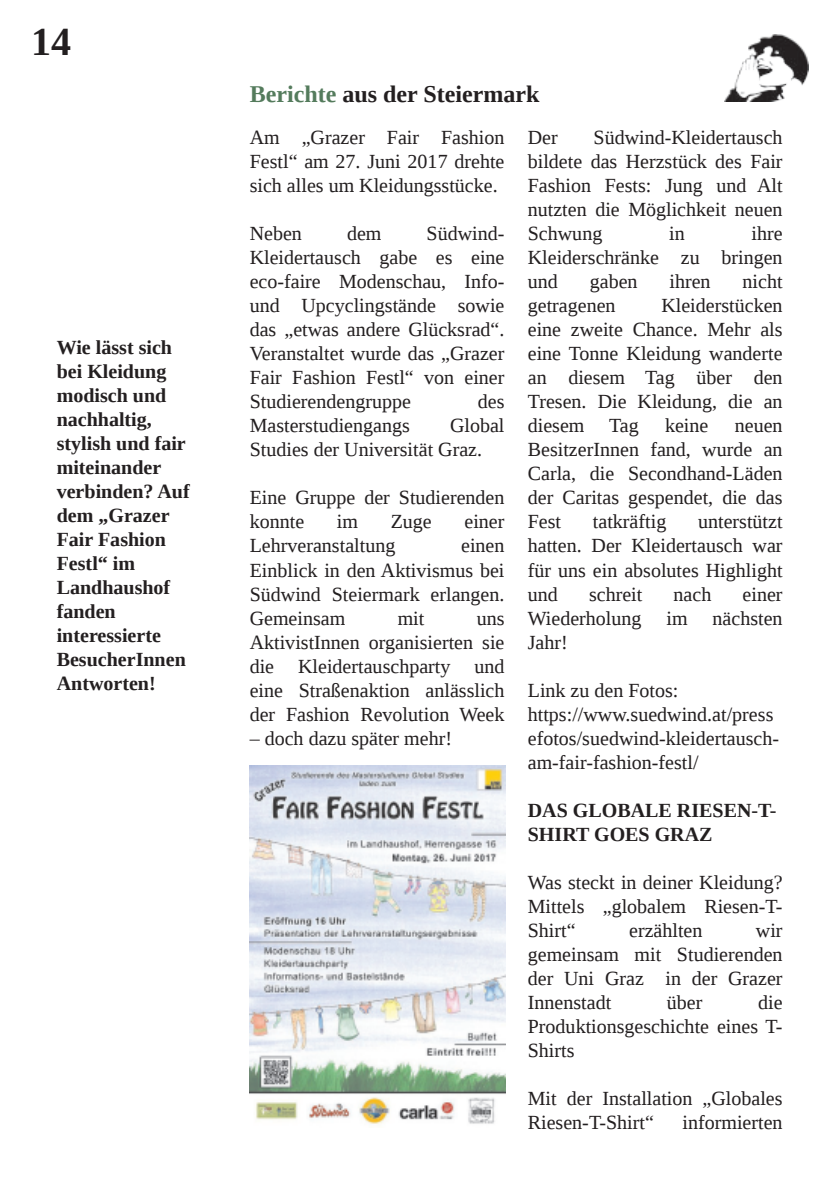
<style>
.page{position:relative;width:840px;height:1191px;background:#fff}
.page>*{position:absolute;margin:0;border:0;box-sizing:border-box;transform-origin:0 0}
.t1{font:700 40px "Liberation Serif";color:#231f20}
.t2{font:700 24px "Liberation Serif";color:#231f20}
.t3{font:20px/24px "Liberation Serif";color:#231f20;text-align:justify}
.t4{font:700 20px/24px "Liberation Serif";color:#231f20}
.s1{color:#547b5c}
</style>
<div class="page">
<img style="left:724px;top:34px;width:84px;height:68px">
<img style="left:249px;top:765px;width:255px;height:359px">
<h1 class="t1" style="left:31px;top:19px;width:41px">14</h1>
<p class="t4" style="left:57px;top:335px;width:134px">Wie lässt sich bei Kleidung modisch und nachhaltig, stylish und fair miteinander verbinden? Auf dem „Grazer<br>Fair Fashion<br>Festl“ im<br>Landhaushof fanden interessierte<br>BesucherInnen<br>Antworten!</p>
<p class="t2" style="left:249px;top:80px;width:291px"><span class="s1">Berichte</span> aus der Steiermark</p>
<p class="t3" style="left:249px;top:126px;width:256px">Am „Grazer Fair Fashion Festl“ am 27. Juni 2017 drehte sich alles um Kleidungsstücke.</p>
<p class="t3" style="left:249px;top:222px;width:54px">Neben</p>
<p class="t3" style="left:347px;top:222px;width:36px">dem</p>
<p class="t3" style="left:527px;top:126px;width:256px;text-indent:66px">Südwind-Kleidertausch bildete das Herzstück des Fair Fashion Fests: Jung und Alt nutzten die Möglichkeit neuen Schwung</p>
<p class="t3" style="left:527px;top:126px;width:31px">Der</p>
<p class="t3" style="left:249px;top:222px;width:256px;text-indent:177px">Südwind-Kleidertausch gabe es eine eco-faire Modenschau, Info&shy;und Upcyclingstände sowie das „etwas andere Glücksrad“.<br>Veranstaltet wurde das „Grazer Fair Fashion Festl“ von einer Studierendengruppe</p>
<p class="t3" style="left:527px;top:222px;width:256px;text-indent:223px">ihre Kleiderschränke zu bringen und</p>
<p class="t3" style="left:668px;top:222px;width:17px">in</p>
<p class="t3" style="left:589px;top:270px;width:49px">gaben</p>
<p class="t3" style="left:669px;top:270px;width:43px">ihren</p>
<p class="t3" style="left:742px;top:270px;width:41px">nicht</p>
<p class="t3" style="left:527px;top:294px;width:89px">getragenen</p>
<p class="t3" style="left:527px;top:294px;width:256px;text-indent:133px">Kleiderstücken eine zweite Chance. Mehr als eine Tonne Kleidung wanderte an diesem Tag über den Tresen. Die Kleidung, die an diesem Tag</p>
<p class="t3" style="left:477px;top:390px;width:28px">des</p>
<p class="t3" style="left:249px;top:414px;width:256px;text-indent:200px">Global<br>Studies der Universität Graz.</p>
<p class="t3" style="left:249px;top:486px;width:256px">Eine Gruppe der Studierenden konnte</p>
<p class="t3" style="left:249px;top:414px;width:161px">Masterstudiengangs</p>
<p class="t3" style="left:664px;top:414px;width:45px">keine</p>
<p class="t3" style="left:527px;top:414px;width:256px;text-indent:207px">neuen BesitzerInnen fand, wurde an Carla, die Secondhand-Läden der Caritas gespendet, die das Fest</p>
<p class="t3" style="left:592px;top:510px;width:75px">tatkräftig</p>
<p class="t3" style="left:337px;top:510px;width:23px">im</p>
<p class="t3" style="left:390px;top:510px;width:43px">Zuge</p>
<p class="t3" style="left:464px;top:510px;width:41px">einer</p>
<p class="t3" style="left:249px;top:534px;width:147px">Lehrveranstaltung</p>
<p class="t3" style="left:527px;top:510px;width:256px;text-indent:170px">unterstützt hatten. Der Kleidertausch war für uns ein absolutes Highlight und</p>
<p class="t3" style="left:249px;top:534px;width:256px;text-indent:211px">einen Einblick in den Aktivismus bei Südwind Steiermark erlangen.<br>Gemeinsam</p>
<p class="t3" style="left:588px;top:582px;width:55px">schreit</p>
<p class="t3" style="left:673px;top:582px;width:39px">nach</p>
<p class="t3" style="left:527px;top:582px;width:256px;text-indent:215px">einer Wiederholung im nächsten Jahr!</p>
<p class="t3" style="left:527px;top:678px;width:253px;text-align:left">Link zu den Fotos: https://www.suedwind.at/press efotos/suedwind-kleidertausch&shy;am-fair-fashion-festl/</p>
<p class="t4" style="left:527px;top:798px;width:250px">DAS GLOBALE RIESEN-T-<br>SHIRT GOES GRAZ</p>
<p class="t3" style="left:527px;top:870px;width:256px">Was steckt in deiner Kleidung?<br>Mittels „globalem Riesen-T-Shirt“</p>
<p class="t3" style="left:397px;top:606px;width:28px">mit</p>
<p class="t3" style="left:249px;top:606px;width:256px;text-indent:227px">uns AktivistInnen organisierten sie die Kleidertauschparty und eine Straßenaktion anlässlich der Fashion Revolution Week</p>
<p class="t3" style="left:249px;top:726px;width:204px">– doch dazu später mehr!</p>
<p class="t3" style="left:628px;top:918px;width:75px">erzählten</p>
<p class="t3" style="left:527px;top:918px;width:256px;text-indent:228px">wir gemeinsam mit Studierenden der Uni Graz in der Grazer Innenstadt</p>
<p class="t3" style="left:527px;top:990px;width:256px;text-indent:230px">die Produktionsgeschichte eines T-Shirts</p>
<p class="t3" style="left:527px;top:1086px;width:256px">Mit der Installation „Globales<br>Riesen-T-Shirt“</p>
<p class="t3" style="left:666px;top:990px;width:37px">über</p>
<p class="t3" style="left:682px;top:1110px;width:101px">informierten</p>
</div>
